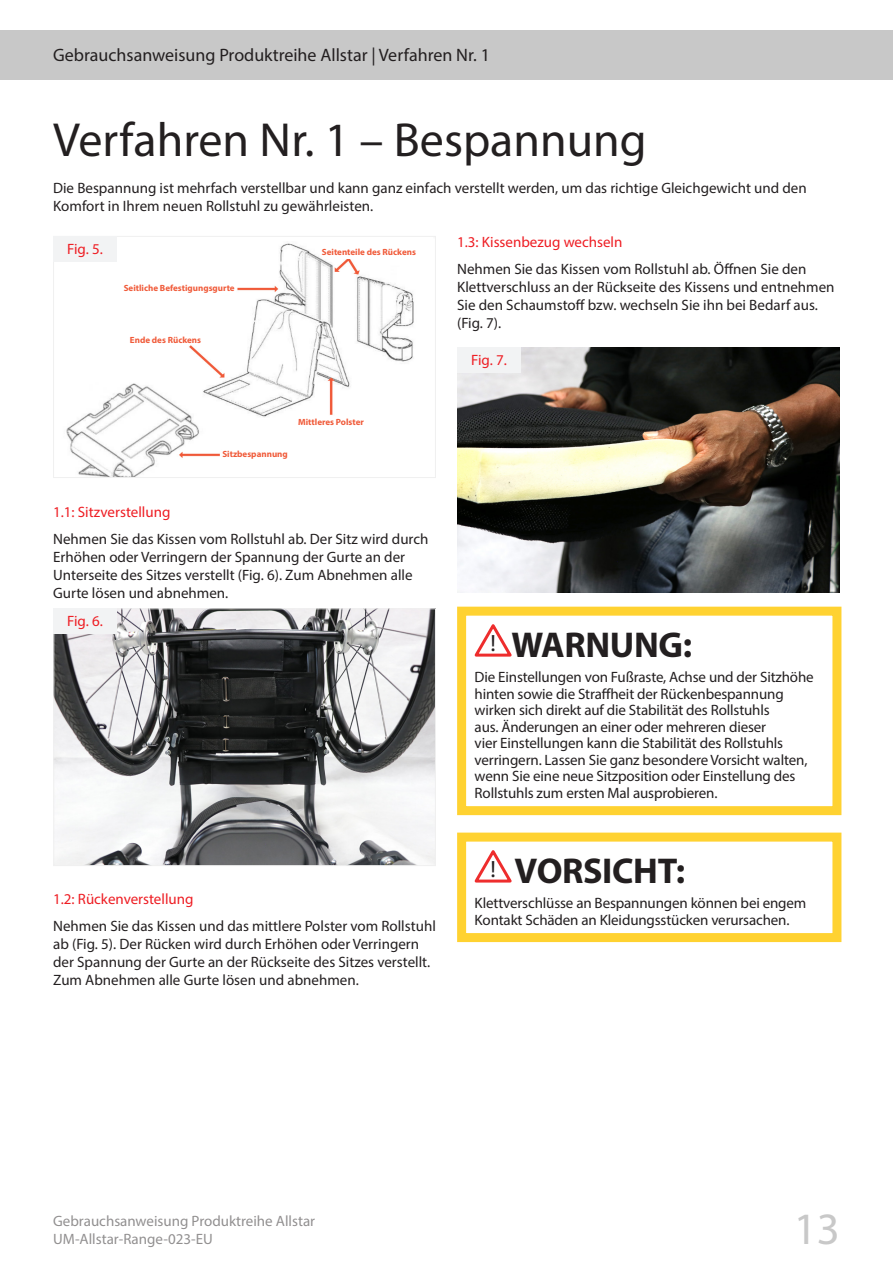
<style>
.page{position:relative;width:893px;height:1263px;background:#fff}
.page>*{position:absolute;margin:0;border:0;box-sizing:border-box;transform-origin:0 0}
.Heading_1{font:48px "Myriad Pro";color:#231f20}
.t1{font:45px "Myriad Pro";color:#c8c8c8}
.Box_Heading{font:700 36px "Myriad Pro";letter-spacing:-.01em;color:#231f20}
.t2{font:18px "Myriad Pro";color:#231f20}
.Box_Text_10_11{font:15px/18px "Myriad Pro";color:#231f20}
.Internal_Heading_-_RED{font:15px "Myriad Pro";color:#ee1d23}
.Image_no{font:15px "Myriad Pro";letter-spacing:-.015em;color:#ee1d23}
.IT_-_Image_no{font:15px "Myriad Pro";color:#ee1d23}
.IT_-_TOC_1{font:700 9px "Myriad Pro";color:#f05a39}
</style>
<div class="page">
<div style="left:0;top:31px;width:893px;height:49px;background:#c8c8c8"></div>
<svg style="left:474px;top:624px;width:38px;height:33px"></svg>
<div style="left:457px;top:607px;width:384px;height:208px;border:9px solid #ffd231"></div>
<svg style="left:474px;top:850px;width:38px;height:33px"></svg>
<div style="left:457px;top:832px;width:384px;height:110px;border:9px solid #ffd231"></div>
<img style="left:55px;top:610px;width:379px;height:254px">
<div style="left:53px;top:608px;width:383px;height:258px;border:1px solid #f0f0f0"></div>
<div style="left:53px;top:608px;width:64px;height:26px;background:#f2f3f4"></div>
<img style="left:457px;top:347px;width:383px;height:246px">
<div style="left:457px;top:347px;width:64px;height:26px;background:#f2f3f4"></div>
<img style="left:55px;top:243px;width:359px;height:233px">
<div style="left:53px;top:236px;width:383px;height:242px;border:1px solid #f0f0f0"></div>
<div style="left:53px;top:236px;width:64px;height:25px;background:#f2f3f4"></div>
<div style="left:89px;top:280px;width:146px;height:15px;background:#fff"></div>
<div style="left:55px;top:335px;width:146px;height:10px;background:#fff"></div>
<div style="left:258px;top:418px;width:146px;height:10px;background:#fff"></div>
<div style="left:322px;top:244px;width:110px;height:15px;background:#fff"></div>
<div style="left:222px;top:446px;width:111px;height:15px;background:#fff"></div>
<p class="t2" style="left:53px;top:44px;width:438px">Gebrauchsanweisung Produktreihe Allstar | Verfahren Nr. 1</p>
<p class="Heading_1" style="left:53px;top:111px;width:595px">Verfahren Nr. 1 – Bespannung</p>
<p class="Box_Text_10_11" style="left:53px;top:179px;width:755px">Die Bespannung ist mehrfach verstellbar und kann ganz einfach verstellt werden, um das richtige Gleichgewicht und den<br>Komfort in Ihrem neuen Rollstuhl zu gewährleisten.</p>
<p class="IT_-_Image_no" style="left:67px;top:240px;width:37px">Fig. 5.</p>
<p class="IT_-_TOC_1" style="left:124px;top:282px;width:113px">Seitliche Befestigungsgurte</p>
<p class="IT_-_TOC_1" style="left:130px;top:334px;width:73px">Ende des Rückens</p>
<p class="IT_-_TOC_1" style="left:322px;top:246px;width:96px">Seitenteile des Rückens</p>
<p class="IT_-_TOC_1" style="left:222px;top:448px;width:67px">Sitzbespannung</p>
<p class="IT_-_TOC_1" style="left:298px;top:416px;width:67px">Mittleres Polster</p>
<p class="Internal_Heading_-_RED" style="left:53px;top:503px;width:119px">1.1: Sitzverstellung</p>
<p class="Box_Text_10_11" style="left:53px;top:530px;width:377px">Nehmen Sie das Kissen vom Rollstuhl ab. Der Sitz wird durch Erhöhen oder Verringern der Spannung der Gurte an der Unterseite des Sitzes verstellt (Fig. 6). Zum Abnehmen alle Gurte lösen und abnehmen.</p>
<p class="Image_no" style="left:67px;top:612px;width:37px">Fig. 6.</p>
<p class="Internal_Heading_-_RED" style="left:53px;top:890px;width:142px">1.2: Rückenverstellung</p>
<p class="Box_Text_10_11" style="left:53px;top:917px;width:384px">Nehmen Sie das Kissen und das mittlere Polster vom Rollstuhl ab (Fig. 5). Der Rücken wird durch Erhöhen oder Verringern der Spannung der Gurte an der Rückseite des Sitzes verstellt.<br>Zum Abnehmen alle Gurte lösen und abnehmen.</p>
<p class="Internal_Heading_-_RED" style="left:457px;top:233px;width:167px">1.3: Kissenbezug wechseln</p>
<p class="Box_Text_10_11" style="left:457px;top:260px;width:379px">Nehmen Sie das Kissen vom Rollstuhl ab. Öffnen Sie den Klettverschluss an der Rückseite des Kissens und entnehmen Sie den Schaumstoff bzw. wechseln Sie ihn bei Bedarf aus. (Fig. 7).</p>
<p class="Image_no" style="left:471px;top:351px;width:37px">Fig. 7.</p>
<p class="Box_Heading" style="left:490px;top:621px;width:203px"><sup>!</sup> WARNUNG:</p>
<p class="Box_Text_10_11" style="left:475px;top:669px;width:341px;line-height:16.5px">Die Einstellungen von Fußraste, Achse und der Sitzhöhe hinten sowie die Straffheit der Rückenbespannung wirken sich direkt auf die Stabilität des Rollstuhls<br>aus. Änderungen an einer oder mehreren dieser<br>vier Einstellungen kann die Stabilität des Rollstuhls verringern. Lassen Sie ganz besondere Vorsicht walten, wenn Sie eine neue Sitzposition oder Einstellung des Rollstuhls zum ersten Mal ausprobieren.</p>
<p class="Box_Heading" style="left:490px;top:847px;width:196px"><sup>!</sup> VORSICHT:</p>
<p class="Box_Text_10_11" style="left:475px;top:894px;width:333px;line-height:16.5px">Klettverschlüsse an Bespannungen können bei engem<br>Kontakt Schäden an Kleidungsstücken verursachen.</p>
<p class="Box_Text_10_11" style="left:53px;top:1212px;width:264px">Gebrauchsanweisung Produktreihe Allstar<br>UM-Allstar-Range-023-EU</p>
<h2 class="t1" style="left:794px;top:1201px;width:48px">13</h2>
</div>
